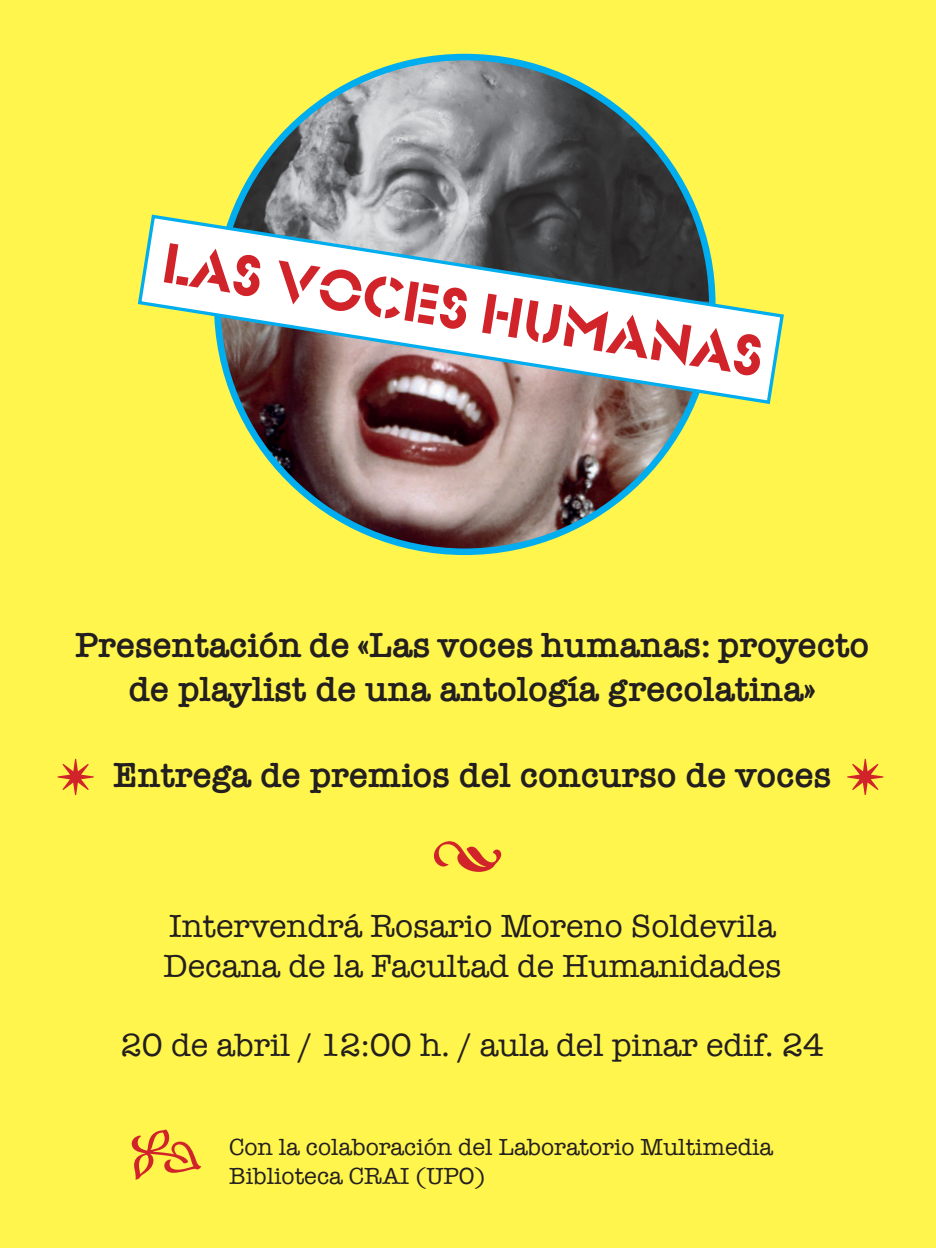
<style>
.page{position:relative;width:936px;height:1248px;background:#fff}
.page>*{position:absolute;margin:0;border:0;box-sizing:border-box;transform-origin:0 0}
.t1{font:69px "Minion Pro";color:#d1232a}
.t2{font:59.1px "Glaser Stencil Plain";color:#d1232a}
.t3{font:600 36px/43.2px "American Typewriter";color:#231f20;text-align:center}
.t4{font:33px/39.6px "American Typewriter";color:#231f20}
.t5{font:24px/28.8px "American Typewriter";color:#231f20}
</style>
<div class="page">
<div style="left:0;top:0;width:935px;height:1248px;background:#fff54d"></div>
<img style="left:216px;top:56px;width:494px;height:494px;border-radius:247px">
<img style="left:231px;top:54px;width:468px;height:159px">
<svg style="left:137px;top:213px;width:647px;height:193px"></svg>
<h2 class="t2" style="left:168px;top:227px;width:609px;rotate:9deg">Las Voces Humanas</h2>
<p class="t3" style="left:75px;top:624px;width:795px">Presentación de «Las voces humanas: proyecto de playlist de una antología grecolatina»</p>
<h1 class="t1" style="left:55px;top:727px;width:43px">✴</h1>
<h1 class="t1" style="left:844px;top:727px;width:43px">✴</h1>
<p class="t3" style="left:113px;top:754px;width:719px">Entrega de premios del concurso de voces</p>
<h1 class="t1" style="left:429px;top:806px;width:77px">•</h1>
<p class="t4" style="left:164px;top:906px;width:619px">Intervendrá Rosario Moreno Soldevila<br>Decana de la Facultad de Humanidades</p>
<p class="t4" style="left:121px;top:1025px;width:705px">20 de abril / 12:00 h. / aula del pinar edif. 24</p>
<h1 class="t1" style="left:128px;top:1106px;width:79px">•</h1>
<p class="t5" style="left:229px;top:1133px;width:545px">Con la colaboración del Laboratorio Multimedia<br>Biblioteca CRAI (UPO)</p>
</div>
